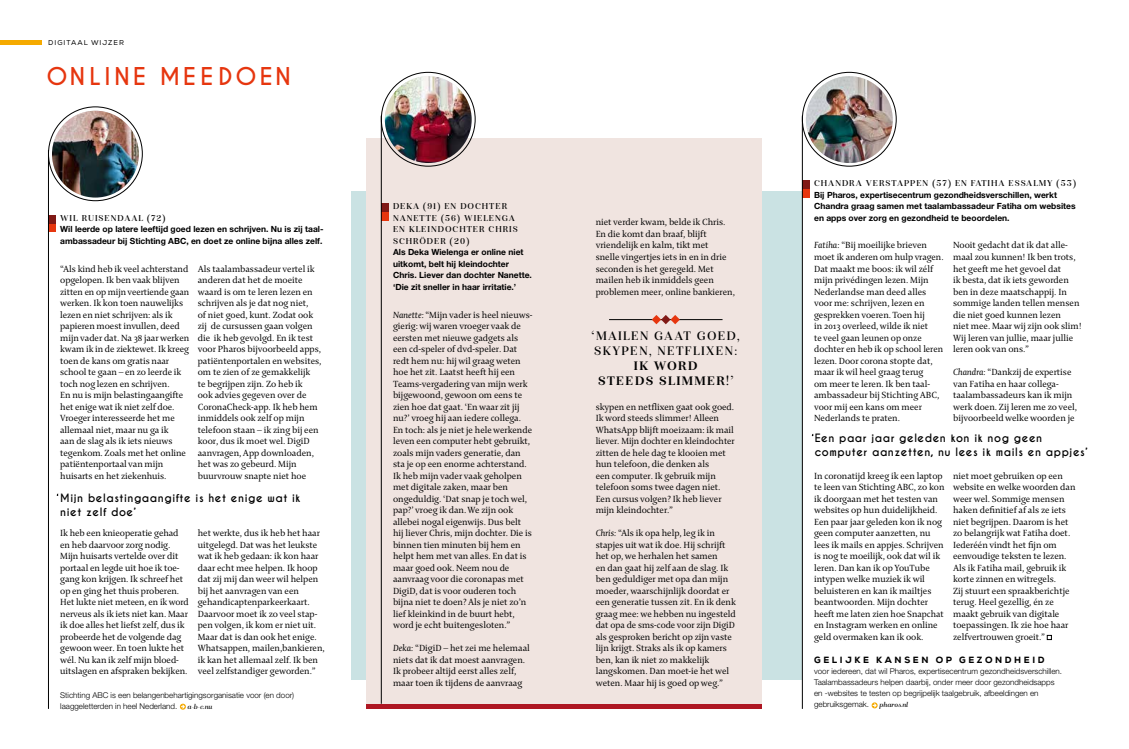
<style>
.page{position:relative;width:1129px;height:749px;background:#fff}
.page>*{position:absolute;margin:0;border:0;box-sizing:border-box;transform-origin:0 0}
.t1{font:700 23px "Caviar Dreams";letter-spacing:.15em;color:#e6360f}
.t2{font:13px/15.1px "Isabel";letter-spacing:.1em;color:#000}
.t3{font:700 13px/15.1px "Isabel";letter-spacing:.1em;color:#000;text-align:center}
.t4{font:700 10.8px/14px "Caviar Dreams";letter-spacing:.05em;color:#000}
.t5{font:9.6px/11.5px "Enigma 2";letter-spacing:-.005em;color:#000}
.t6{font:9px/11.5px "Isabel";letter-spacing:.1em;color:#000}
.t7{font:800 9px "Nexa";letter-spacing:.29em;color:#000}
.t8{font:700 8.5px/11.5px "Helvetica Neue LT Std";color:#000}
.t9{font:300 8px/11px "Helvetica Neue LT Std";color:#000}
.t10{font:italic 7px "Isabel";color:#000}
.t11{font:7px "Nexa";letter-spacing:.14em;color:#000}
.s1{font-style:italic}
.s2{font-weight:400}
</style>
<div class="page">
<div style="left:351px;top:191px;width:451px;height:488px;background:#cae2e3"></div>
<div style="left:367px;top:138px;width:395px;height:570px;background:#f0e4e0"></div>
<div style="left:367px;top:703px;width:395px;height:5px;background:#ae1622"></div>
<img style="left:805px;top:76px;width:87px;height:87px;border-radius:43px">
<div style="left:48px;top:223px;width:8px;height:9px;background:#e6360f"></div>
<div style="left:381px;top:212px;width:7px;height:8px;background:#e6360f"></div>
<div style="left:802px;top:189px;width:7px;height:8px;background:#e6360f"></div>
<div style="left:48px;top:214px;width:8px;height:9px;background:#801916"></div>
<div style="left:381px;top:203px;width:7px;height:9px;background:#801916"></div>
<div style="left:802px;top:180px;width:7px;height:9px;background:#801916"></div>
<hr style="left:48px;top:150px;width:1px;height:558px;background:#000">
<hr style="left:381px;top:115px;width:1px;height:588px;background:#000">
<hr style="left:802px;top:115px;width:1px;height:593px;background:#000">
<div style="left:0;top:40px;width:42px;height:5px;background:#f5aa00"></div>
<img style="left:52px;top:111px;width:87px;height:86px;border-radius:43px">
<svg style="left:1046px;top:635px;width:5px;height:4px"></svg>
<img style="left:385px;top:76px;width:86px;height:87px;border-radius:43px">
<svg style="left:871px;top:702px;width:6px;height:6px"></svg>
<svg style="left:180px;top:703px;width:6px;height:6px"></svg>
<hr style="left:609px;top:319px;width:113px;height:1px;background:#000">
<svg style="left:651px;top:315px;width:28px;height:9px"></svg>
<p class="t11" style="left:48px;top:39px;width:77px">DIGITAAL WIJZER</p>
<h1 class="t1" style="left:46px;top:62px;width:246px">ONLINE MEEDOEN</h1>
<p class="t6" style="left:60px;top:212px;width:107px">WIL RUISENDAAL (72)</p>
<p class="t8" style="left:60px;top:223px;width:265px">Wil leerde op latere leeftijd goed lezen en schrijven. Nu is zij taal&shy;ambassadeur bij Stichting ABC, en doet ze online bijna alles zelf.</p>
<p class="t5" style="left:60px;top:262px;width:130px">“Als kind heb ik veel achterstand opgelopen. Ik ben vaak blijven zitten en op mijn veertiende gaan werken. Ik kon toen nauwelijks lezen en niet schrijven: als ik papieren moest invullen, deed mijn vader dat. Na 38 jaar werken kwam ik in de ziektewet. Ik kreeg toen de kans om gratis naar school te gaan – en zo leerde ik toch nog lezen en schrijven.<br>En nu is mijn belastingaangifte het enige wat ik niet zelf doe.<br>Vroeger interesseerde het me allemaal niet, maar nu ga ik<br>aan de slag als ik iets nieuws tegenkom. Zoals met het online patiëntenportaal van mijn huisarts en het ziekenhuis.</p>
<p class="t5" style="left:198px;top:262px;width:125px">Als taalambassadeur vertel ik anderen dat het de moeite waard is om te leren lezen en schrijven als je dat nog niet,<br>of niet goed, kunt. Zodat ook zij de cursussen gaan volgen die ik heb gevolgd. En ik test voor Pharos bijvoorbeeld apps, patiëntenportalen en websites, om te zien of ze gemakkelijk<br>te begrijpen zijn. Zo heb ik<br>ook -advies gegeven over de<br>CoronaCheck-app. Ik heb hem inmiddels ook zelf op mijn telefoon staan – ik zing bij een koor, dus ik moet wel. DigiD aanvragen, App downloaden, het was zo gebeurd. Mijn buurvrouw snapte niet hoe</p>
<p class="t4" style="left:60px;top:491px;width:242px">Mijn belastingaangifte is het enige wat ik niet zelf doe’</p>
<p class="t5" style="left:60px;top:527px;width:130px">Ik heb een knieoperatie gehad en heb daarvoor zorg nodig.<br>Mijn huisarts vertelde over dit portaal en legde uit hoe ik toe&shy;gang kon krijgen. Ik schreef het op en ging het thuis proberen.<br>Het lukte niet meteen, en ik word nerveus als ik iets niet kan. Maar ik doe alles het liefst zelf, dus ik probeerde het de volgende dag gewoon weer. En toen lukte het wél. Nu kan ik zelf mijn bloed&shy;uitslagen en afspraken bekijken.</p>
<p class="t5" style="left:198px;top:527px;width:128px">het -werkte, dus ik heb het haar uitgelegd. Dat was het leukste wat ik heb gedaan: ik kon haar daar echt mee helpen. Ik hoop dat zij mij dan weer wil helpen bij het aanvragen van een gehandicaptenparkeerkaart.<br>Daarvoor moet ik zo veel stap&shy;pen volgen, ik kom er niet uit.<br>Maar dat is dan ook het enige.<br>Whatsappen, mailen,bankieren, ik kan het allemaal zelf. Ik ben veel zelfstandiger geworden.”</p>
<p class="t9" style="left:60px;top:689px;width:235px">Stichting ABC is een belangenbehartigingsorganisatie voor (en door) laaggeletterden in heel Nederland.</p>
<p class="t10" style="left:188px;top:702px;width:26px">a-b-c.nu</p>
<p class="t6" style="left:393px;top:200px;width:126px">DEKA (91) EN DOCHTER<br>NANETTE (56) WIELENGA<br>EN KLEINDOCHTER CHRIS<br>SCHRÖDER (20)</p>
<p class="t8" style="left:393px;top:246px;width:140px">Als Deka Wielenga er online niet uitkomt, belt hij kleindochter Chris. Liever dan dochter Nanette. ‘Die zit sneller in haar irritatie.’</p>
<p class="t5" style="left:393px;top:308px;width:141px"><span class="s1">Nanette:</span> “Mijn vader is heel nieuws&shy;gierig: wij waren vroeger vaak de eersten met nieuwe gadgets als een cd-speler of dvd-speler. Dat redt hem nu: hij wil graag weten hoe het zit. Laatst heeft hij een<br>Teams-vergadering van mijn werk bijgewoond, gewoon om eens te zien hoe dat gaat. ‘En waar zit jij nu?’ vroeg hij aan iedere collega.<br>En toch: als je niet je hele werkende leven een computer hebt gebruikt, zoals mijn vaders generatie, dan sta je op een enorme achterstand.<br>Ik heb mijn vader vaak geholpen met digitale zaken, maar ben ongeduldig. ‘Dat snap je toch wel, pap?’ vroeg ik dan. We zijn ook allebei nogal eigenwijs. Dus belt hij liever Chris, mijn dochter. Die is binnen tien minuten bij hem en helpt hem met van alles. En dat is maar goed ook. Neem nou de aanvraag voor die coronapas met<br>DigiD, dat is voor ouderen toch bijna niet te doen? Als je niet zo’n lief kleinkind in de buurt hebt, word je echt buitengesloten.”</p>
<p class="t5" style="left:393px;top:642px;width:138px"><span class="s1">Deka:</span> “DigiD – het zei me helemaal niets dat ik dat moest aanvragen.<br>Ik probeer altijd eerst alles zelf, maar toen ik tijdens de aanvraag</p>
<p class="t5" style="left:595px;top:216px;width:141px">niet verder kwam, belde ik Chris.<br>En die komt dan braaf, blijft vriendelijk en kalm, tikt met<br>snelle vingertjes iets in en in drie seconden is het geregeld. Met mailen heb ik inmiddels geen problemen meer, online bankieren,</p>
<h2 class="t2" style="left:591px;top:327px;width:150px">‘MAILEN GAAT GOED,<br>SKYPEN, NETFLIXEN:</h2>
<h2 class="t3" style="left:598px;top:358px;width:136px">IK WORD<br>STEEDS SLIMMER!<span class="s2">’</span></h2>
<p class="t5" style="left:595px;top:400px;width:141px">skypen en netflixen gaat ook goed.<br>Ik word steeds slimmer! Alleen<br>WhatsApp blijft moeizaam: ik mail liever. Mijn dochter en kleindochter zitten de hele dag te klooien met hun telefoon, die denken als<br>een computer. Ik gebruik mijn telefoon soms twee dagen niet.<br>Een cursus volgen? Ik heb liever mijn kleindochter.”</p>
<p class="t5" style="left:595px;top:527px;width:142px"><span class="s1">Chris:</span> “Als ik opa help, leg ik in stapjes uit wat ik doe. Hij schrijft het op, we herhalen het samen<br>en dan gaat hij zelf aan de slag. Ik ben geduldiger met opa dan mijn moeder, waarschijnlijk doordat er een generatie tussen zit. En ik denk graag mee: we hebben nu ingesteld dat opa de sms-code voor zijn DigiD als gesproken bericht op zijn vaste lijn krijgt. Straks als ik op kamers ben, kan ik niet zo makkelijk langskomen. Dan moet-ie het wel weten. Maar hij is goed op weg.”</p>
<p class="t6" style="left:814px;top:177px;width:263px">CHANDRA VERSTAPPEN (57) EN FATIHA ESSALMY (53)</p>
<p class="t8" style="left:814px;top:188px;width:263px">Bij Pharos, expertisecentrum gezondheidsverschillen, werkt<br>Chandra graag samen met taalambassadeur Fatiha om websites en apps over zorg en gezondheid te beoordelen.</p>
<p class="t5" style="left:814px;top:239px;width:131px"><span class="s1">Fatiha:</span> “Bij moeilijke brieven moet ik anderen om hulp vragen.<br>Dat maakt me boos: ik wil zélf mijn privédingen lezen. Mijn<br>Nederlandse man deed alles voor me: schrijven, lezen en gesprekken voeren. Toen hij<br>in 2013 overleed, wilde ik niet<br>te veel gaan leunen op onze dochter en heb ik op school leren lezen. Door corona stopte dat, maar ik wil heel graag terug<br>om meer te leren. Ik ben taal&shy;ambassadeur bij Stichting ABC, voor mij een kans om meer<br>Nederlands te praten.</p>
<p class="t5" style="left:952px;top:239px;width:130px">Nooit gedacht dat ik dat alle&shy;maal zou kunnen! Ik ben trots, het geeft me het gevoel dat<br>ik besta, dat ik iets geworden ben in deze maatschappij. In sommige landen tellen mensen die niet goed kunnen lezen<br>niet mee. Maar wij zijn ook slim!<br>Wij leren van jullie, maar jullie leren ook van ons.”</p>
<p class="t5" style="left:952px;top:366px;width:125px"><span class="s1">Chandra:</span> “Dankzij de expertise van Fatiha en haar collega&shy;taalambassadeurs kan ik mijn werk doen. Zij leren me zo veel, bijvoorbeeld welke woorden je</p>
<p class="t4" style="left:814px;top:431px;width:274px">Een paar jaar geleden kon ik nog geen computer aanzetten, nu lees ik mails en appjes’</p>
<p class="t5" style="left:814px;top:469px;width:132px">In coronatijd kreeg ik een laptop te leen van Stichting ABC, zo kon ik doorgaan met het testen van websites op hun duidelijkheid.<br>Een paar jaar geleden kon ik nog geen computer aanzetten, nu lees ik mails en appjes. Schrijven is nog te moeilijk, ook dat wil ik leren. Dan kan ik op YouTube intypen welke muziek ik wil beluisteren en kan ik mailtjes beantwoorden. Mijn dochter heeft me laten zien hoe Snapchat en Instagram werken en online geld overmaken kan ik ook.</p>
<p class="t5" style="left:952px;top:469px;width:124px">niet moet gebruiken op een website en welke woorden dan weer wel. Sommige mensen haken definitief af als ze iets niet begrijpen. Daarom is het zo belangrijk wat Fatiha doet.<br>Iederéén vindt het fijn om eenvoudige teksten te lezen.<br>Als ik Fatiha mail, gebruik ik korte zinnen en witregels.<br>Zij stuurt een spraakberichtje terug. Heel gezellig, én ze maakt gebruik van digitale toepassingen. Ik zie hoe haar zelfvertrouwen groeit.”</p>
<p class="t7" style="left:814px;top:654px;width:232px">GELIJKE KANSEN OP GEZONDHEID</p>
<p class="t9" style="left:814px;top:665px;width:249px">voor iedereen, dat wil Pharos, expertisecentrum gezondheidsverschillen.<br>Taalambassadeurs helpen daarbij, onder meer door gezondheidsapps en -websites te testen op begrijpelijk taalgebruik, afbeeldingen en gebruiksgemak.</p>
<p class="t10" style="left:879px;top:700px;width:30px">pharos.nl</p>
</div>
